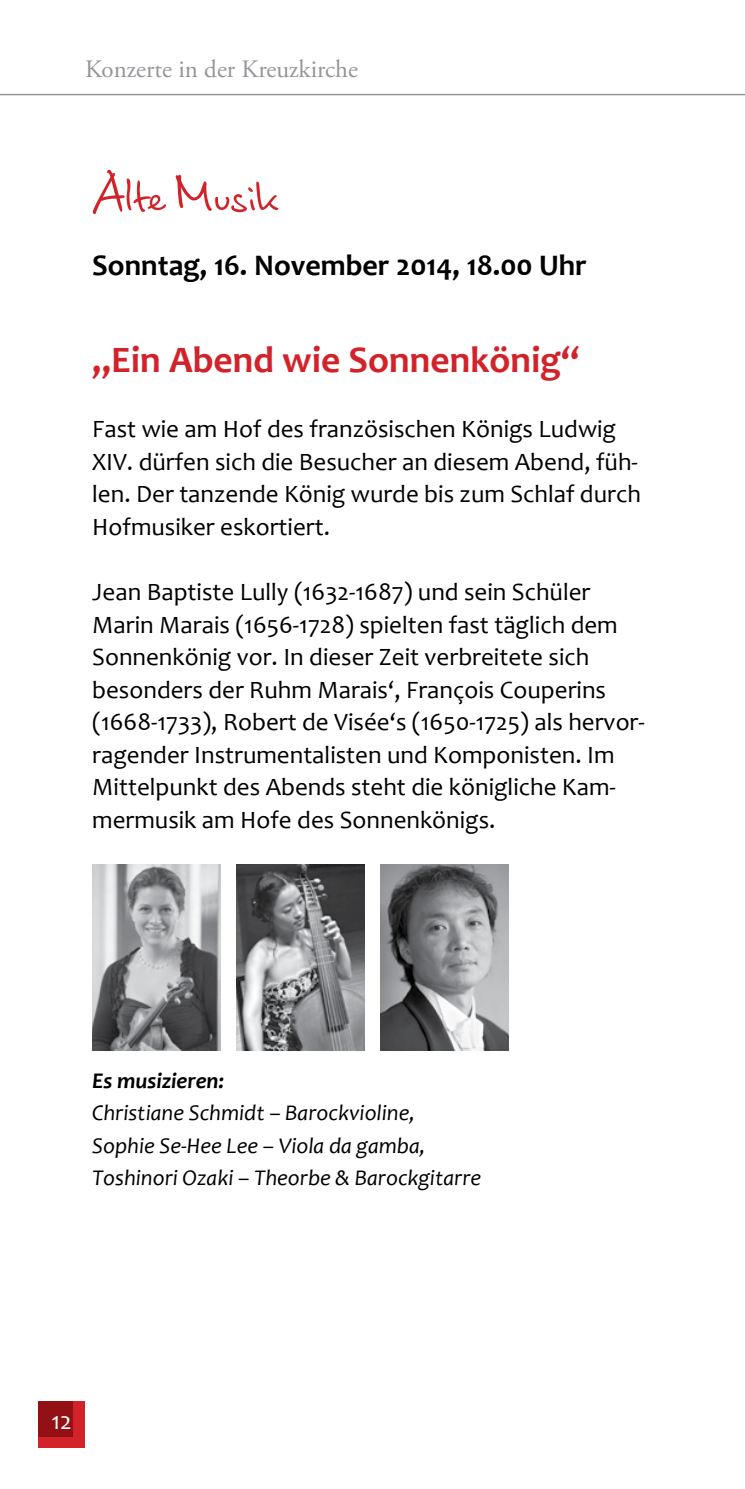
<style>
.page{position:relative;width:745px;height:1489px;background:#fff}
.page>*{position:absolute;margin:0;border:0;box-sizing:border-box;transform-origin:0 0}
.t1{font:50px "Brouet Handwriting";color:#d2232a}
.t2{font:700 37.5px "Candara";color:#d2232a}
.t3{font:700 30px "Candara";color:#000}
.t4{font:25px/32.5px "Candara";color:#000}
.t5{font:25px "Adobe Garamond Pro";color:#939598}
.t6{font:25px "Candara";color:#fff}
.t7{font:italic 22.5px/32.5px "Candara";color:#000}
.t8{font:italic 700 22.5px "Candara";color:#000}
</style>
<div class="page">
<hr style="left:0;top:94px;width:744px;height:1px;background:#939598">
<div style="left:38px;top:1401px;width:47px;height:46px;background:#d2232a"></div>
<div style="left:38px;top:1401px;width:35px;height:35px;background:#931115"></div>
<img style="left:92px;top:864px;width:128px;height:186px">
<img style="left:236px;top:864px;width:128px;height:186px">
<img style="left:380px;top:864px;width:128px;height:186px">
<p class="t5" style="left:85px;top:54px;width:274px">Konzerte in der Kreuzkirche</p>
<h1 class="t1" style="left:92px;top:161px;width:187px">Alte Musik</h1>
<p class="t3" style="left:92px;top:247px;width:496px">Sonntag, 16. November 2014, 18.00 Uhr</p>
<h2 class="t2" style="left:92px;top:337px;width:489px">„Ein Abend wie Sonnenkönig“</h2>
<p class="t4" style="left:92px;top:413px;width:549px">Fast wie am Hof des französischen Königs Ludwig XIV. dürfen sich die Besucher an diesem Abend, füh&shy;len. Der tanzende König wurde bis zum Schlaf durch Hofmusiker eskortiert.</p>
<p class="t4" style="left:92px;top:575px;width:553px">Jean Baptiste Lully (1632-1687) und sein Schüler Marin Marais (1656-1728) spielten fast täglich dem Sonnenkönig vor. In dieser Zeit verbreitete sich besonders der Ruhm Marais‘, François Couperins (1668-1733), Robert de Visée‘s (1650-1725) als hervor&shy;ragender Instrumentalisten und Komponisten. Im Mittelpunkt des Abends steht die königliche Kam&shy;mermusik am Hofe des Sonnenkönigs.</p>
<p class="t8" style="left:92px;top:1066px;width:133px">Es musizieren:</p>
<p class="t7" style="left:92px;top:1096px;width:390px">Christiane Schmidt – Barockvioline,<br>Sophie Se-Hee Lee – Viola da gamba,<br>Toshinori Ozaki – Theorbe &amp; Barockgitarre</p>
<p class="t6" style="left:51px;top:1405px;width:22px">12</p>
</div>
